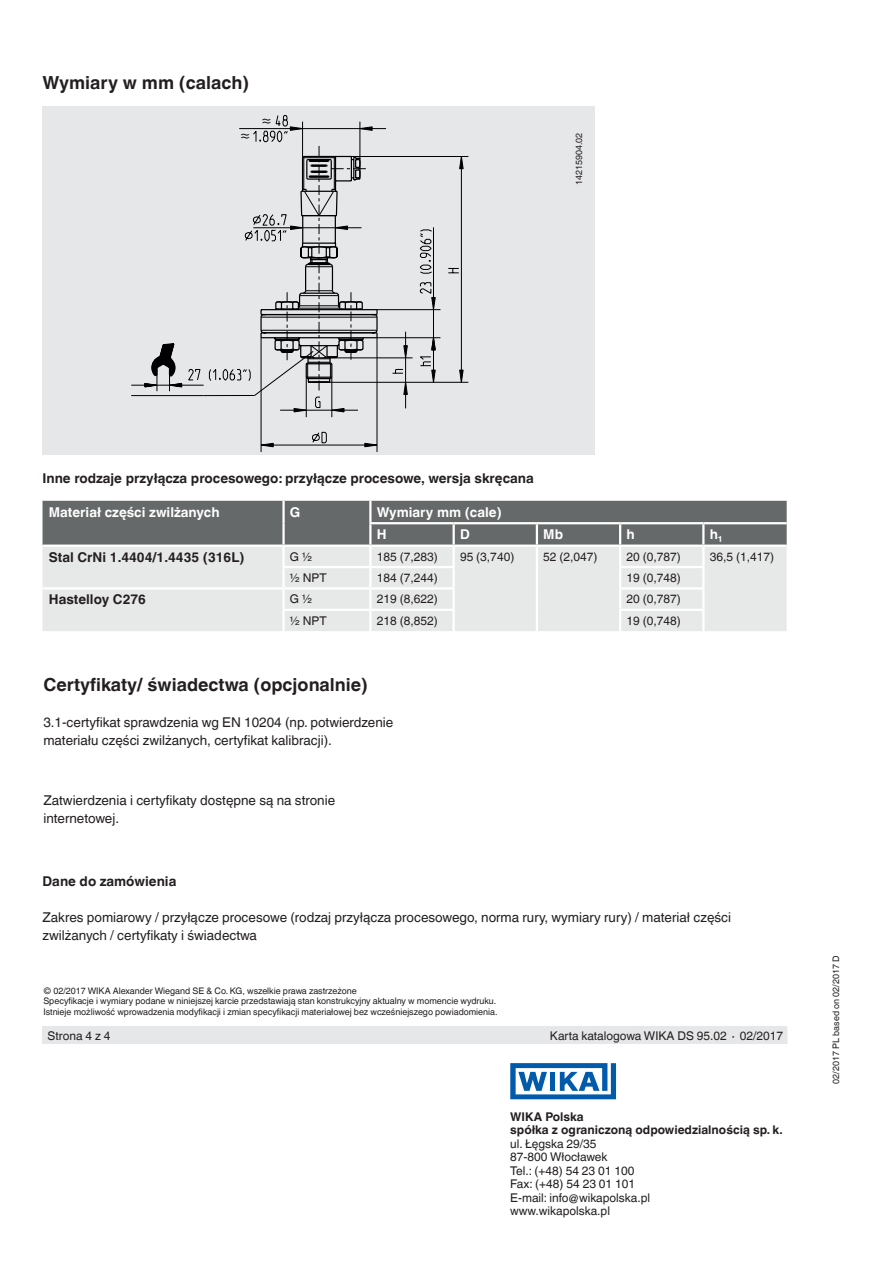
<style>
.page{position:relative;width:893px;height:1263px;background:#fff}
.page>*{position:absolute;margin:0;border:0;box-sizing:border-box;transform-origin:0 0}
.Subheadline1{font:700 18px "Helvetica World";color:#231f20}
.t1{font:14.7px "Myriad Pro";color:#000002}
.Running_text{font:13.5px/18px "Helvetica World";color:#231f20}
.Subheadline2{font:700 13.5px "Helvetica World";color:#231f20}
.Tables_-_Headline{font:700 13.5px "Helvetica World";color:#fff}
.Running_text-2{font:700 13.5px "Helvetica World";color:#231f20}
.Small_text{font:12px "Helvetica World";color:#231f20}
.Tables_-_Running_tex{font:12px "Helvetica World";color:#231f20}
.Small_text-2{font:700 12px "Helvetica World";color:#231f20}
.Footnotes{font:9px/10.5px "Helvetica World";color:#231f20}
</style>
<div class="page">
<svg style="left:510px;top:1063px;width:106px;height:36px"></svg>
<div style="left:43px;top:1026px;width:744px;height:18px;background:#e6e7e9"></div>
<div style="left:43px;top:587px;width:744px;height:44px;background:#e7e9e8"></div>
<hr style="left:43px;top:587px;width:241px;height:2px;background:#fff">
<hr style="left:282px;top:589px;width:3px;height:20px;background:#fff">
<hr style="left:370px;top:587px;width:85px;height:2px;background:#fff">
<hr style="left:619px;top:589px;width:2px;height:20px;background:#fff">
<hr style="left:702px;top:589px;width:2px;height:20px;background:#fff">
<hr style="left:282px;top:611px;width:3px;height:20px;background:#fff">
<hr style="left:370px;top:609px;width:85px;height:2px;background:#fff">
<hr style="left:619px;top:611px;width:2px;height:20px;background:#fff">
<hr style="left:702px;top:611px;width:2px;height:20px;background:#fff">
<hr style="left:284px;top:587px;width:86px;height:2px;background:#fff">
<hr style="left:619px;top:587px;width:85px;height:2px;background:#fff">
<hr style="left:282px;top:609px;width:88px;height:2px;background:#fff">
<hr style="left:619px;top:609px;width:85px;height:2px;background:#fff">
<hr style="left:369px;top:589px;width:3px;height:20px;background:#fff">
<hr style="left:369px;top:611px;width:3px;height:20px;background:#fff">
<svg style="left:43px;top:501px;width:744px;height:86px;background:#a8abaa"></svg>
<hr style="left:453px;top:589px;width:2px;height:20px;background:#fff">
<hr style="left:453px;top:611px;width:2px;height:20px;background:#fff">
<hr style="left:536px;top:547px;width:2px;height:20px;background:#fff">
<hr style="left:536px;top:567px;width:2px;height:21px;background:#fff">
<hr style="left:536px;top:588px;width:2px;height:22px;background:#fff">
<hr style="left:536px;top:610px;width:2px;height:21px;background:#fff">
<hr style="left:369px;top:501px;width:3px;height:21px;background:#fff">
<hr style="left:369px;top:522px;width:85px;height:2px;background:#fff">
<hr style="left:454px;top:522px;width:83px;height:2px;background:#fff">
<hr style="left:537px;top:522px;width:83px;height:2px;background:#fff">
<hr style="left:620px;top:522px;width:83px;height:2px;background:#fff">
<hr style="left:703px;top:522px;width:84px;height:2px;background:#fff">
<div style="left:43px;top:106px;width:552px;height:349px;background:#e6e7e9"></div>
<svg style="left:260px;top:443px;width:14px;height:4px"></svg>
<svg style="left:364px;top:443px;width:13px;height:4px"></svg>
<svg style="left:448px;top:268px;width:11px;height:6px"></svg>
<svg style="left:459px;top:370px;width:5px;height:12px"></svg>
<svg style="left:459px;top:157px;width:5px;height:12px"></svg>
<hr style="left:261px;top:338px;width:1px;height:114px;background:#000002">
<hr style="left:329px;top:382px;width:139px;height:1px;background:#000002">
<hr style="left:131px;top:385px;width:73px;height:1px;background:#000002">
<hr style="left:131px;top:395px;width:73px;height:1px;background:#000002">
<hr style="left:261px;top:445px;width:116px;height:1px;background:#000002">
<hr style="left:306px;top:377px;width:1px;height:40px;background:#000002">
<hr style="left:332px;top:377px;width:1px;height:40px;background:#000002">
<hr style="left:377px;top:338px;width:1px;height:114px;background:#000002">
<hr style="left:351px;top:156px;width:117px;height:1px;background:#000002">
<hr style="left:461px;top:156px;width:1px;height:226px;background:#000002">
<svg style="left:144px;top:115px;width:297px;height:297px"></svg>
<svg style="left:312px;top:432px;width:15px;height:11px"></svg>
<p class="Subheadline1" style="left:43px;top:73px;width:208px">Wymiary w mm (calach)</p>
<p class="t1" style="left:262px;top:111px;width:10px">≈</p>
<p class="t1" style="left:241px;top:126px;width:10px">≈</p>
<p class="Footnotes" style="left:574px;top:185px;width:54px;rotate:-90deg">14215904.02</p>
<p class="Subheadline2" style="left:43px;top:470px;width:493px">Inne rodzaje przyłącza procesowego: przyłącze procesowe, wersja skręcana</p>
<p class="Tables_-_Headline" style="left:49px;top:504px;width:172px">Materiał części zwilżanych</p>
<p class="Tables_-_Headline" style="left:290px;top:504px;width:12px">G</p>
<p class="Tables_-_Headline" style="left:377px;top:504px;width:126px">Wymiary mm (cale)</p>
<p class="Tables_-_Headline" style="left:377px;top:527px;width:11px">H</p>
<p class="Tables_-_Headline" style="left:460px;top:527px;width:11px">D</p>
<p class="Tables_-_Headline" style="left:543px;top:527px;width:21px">Mb</p>
<p class="Tables_-_Headline" style="left:627px;top:527px;width:10px">h</p>
<p class="Tables_-_Headline" style="left:710px;top:527px;width:14px">h₁</p>
<p class="Running_text-2" style="left:49px;top:549px;width:197px">Stal CrNi 1.4404/1.4435 (316L)</p>
<p class="Tables_-_Running_tex" style="left:290px;top:549px;width:24px">G 1/2</p>
<p class="Tables_-_Running_tex" style="left:377px;top:549px;width:62px">185 (7,283)</p>
<p class="Tables_-_Running_tex" style="left:460px;top:549px;width:56px">95 (3,740)</p>
<p class="Tables_-_Running_tex" style="left:543px;top:549px;width:56px">52 (2,047)</p>
<p class="Tables_-_Running_tex" style="left:627px;top:549px;width:56px">20 (0,787)</p>
<p class="Tables_-_Running_tex" style="left:710px;top:549px;width:66px">36,5 (1,417)</p>
<p class="Tables_-_Running_tex" style="left:290px;top:571px;width:38px">1/2 NPT</p>
<p class="Tables_-_Running_tex" style="left:377px;top:571px;width:62px">184 (7,244)</p>
<p class="Tables_-_Running_tex" style="left:627px;top:571px;width:56px">19 (0,748)</p>
<p class="Running_text-2" style="left:49px;top:592px;width:99px">Hastelloy C276</p>
<p class="Tables_-_Running_tex" style="left:290px;top:592px;width:24px">G 1/2</p>
<p class="Tables_-_Running_tex" style="left:377px;top:592px;width:62px">219 (8,622)</p>
<p class="Tables_-_Running_tex" style="left:627px;top:592px;width:56px">20 (0,787)</p>
<p class="Tables_-_Running_tex" style="left:290px;top:614px;width:38px">1/2 NPT</p>
<p class="Tables_-_Running_tex" style="left:377px;top:614px;width:62px">218 (8,852)</p>
<p class="Tables_-_Running_tex" style="left:627px;top:614px;width:56px">19 (0,748)</p>
<p class="Subheadline1" style="left:43px;top:674px;width:326px">Certyfikaty/ świadectwa (opcjonalnie)</p>
<p class="Running_text" style="left:43px;top:713px;width:351px">3.1-certyfikat sprawdzenia wg EN 10204 (np. potwierdzenie materiału części zwilżanych, certyfikat kalibracji).</p>
<p class="Running_text" style="left:43px;top:791px;width:293px">Zatwierdzenia i certyfikaty dostępne są na stronie internetowej.</p>
<p class="Subheadline2" style="left:43px;top:873px;width:135px">Dane do zamówienia</p>
<p class="Running_text" style="left:43px;top:908px;width:690px">Zakres pomiarowy / przyłącze procesowe (rodzaj przyłącza procesowego, norma rury, wymiary rury) / materiał części</p>
<p class="Running_text" style="left:43px;top:926px;width:216px">zwilżanych / certyfikaty i świadectwa</p>
<p class="Footnotes" style="left:43px;top:985px;width:456px">© 02/2017 WIKA Alexander Wiegand SE &amp; Co. KG, wszelkie prawa zastrzeżone<br>Specyfikacje i wymiary podane w niniejszej karcie przedstawiają stan konstrukcyjny aktualny w momencie wydruku.<br>Istnieje możliwość wprowadzenia modyfikacji i zmian specyfikacji materiałowej bez wcześniejszego powiadomienia.</p>
<p class="Small_text" style="left:48px;top:1029px;width:65px">Strona 4 z 4</p>
<p class="Small_text" style="left:550px;top:1029px;width:235px">Karta katalogowa WIKA DS 95.02 ∙ 02/2017</p>
<p class="Small_text-2" style="left:510px;top:1109px;width:75px">WIKA Polska</p>
<p class="Small_text-2" style="left:510px;top:1123px;width:274px">spółka z ograniczoną odpowiedzialnością sp. k.</p>
<p class="Small_text" style="left:510px;top:1136px;width:88px">ul. Łęgska 29/35</p>
<p class="Small_text" style="left:510px;top:1150px;width:99px">87-800 Włocławek</p>
<p class="Small_text" style="left:510px;top:1163px;width:126px">Tel.: (+48) 54 23 01 100</p>
<p class="Small_text" style="left:510px;top:1177px;width:126px">Fax: (+48) 54 23 01 101</p>
<p class="Small_text" style="left:510px;top:1190px;width:141px">E-mail: info@wikapolska.pl</p>
<p class="Small_text" style="left:510px;top:1204px;width:101px">www.wikapolska.pl</p>
<p class="Footnotes" style="left:831px;top:1083px;width:129px;rotate:-90deg">02/2017 PL based on 02/2017 D</p>
</div>
